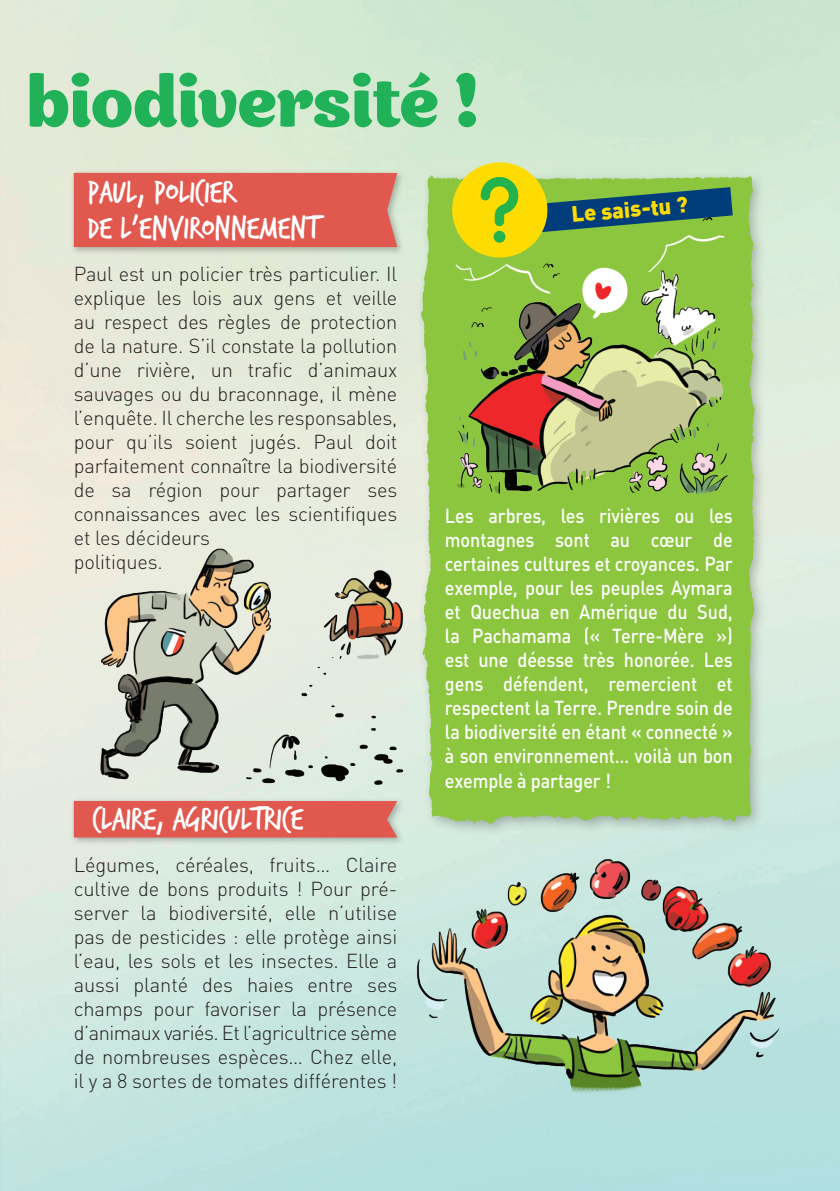
<style>
.page{position:relative;width:840px;height:1191px;background:#fff}
.page>*{position:absolute;margin:0;border:0;box-sizing:border-box;transform-origin:0 0}
.t1{font:700 70px "Appetite Pro";color:#21b259}
.TC{font:34px "Trash Hand";color:#fff}
.TC-2{font:900 22px "DIN";color:#ffdc01}
.TC-3{font:300 20px/24px "DIN";letter-spacing:-.01em;color:#231f20;text-align:justify}
.TC-4{font:500 20px/24px "DIN";letter-spacing:-.005em;color:#fff;text-align:justify;scale:.9 1}
</style>
<div class="page">
<div style="left:70px;top:797px;width:335px;height:49px;background:#231f20;opacity:.3"></div>
<div style="left:74px;top:805px;width:323px;height:32px;background:#e1584e"></div>
<div style="left:70px;top:169px;width:335px;height:86px;background:#231f20;opacity:.3"></div>
<div style="left:74px;top:173px;width:323px;height:74px;background:#e1584e"></div>
<img style="left:406px;top:155px;width:361px;height:680px">
<svg style="left:542px;top:187px;width:190px;height:30px;background:#276269"></svg>
<div style="left:452px;top:162px;width:95px;height:95px;background:#ffdc01;border-radius:50%"></div>
<svg style="left:480px;top:177px;width:39px;height:40px"></svg>
<img style="left:375px;top:844px;width:441px;height:265px">
<img style="left:69px;top:532px;width:348px;height:273px">
<img style="left:420px;top:217px;width:331px;height:292px">
<h1 class="t1" style="left:27px;top:59px;width:452px">biodiversité !</h1>
<p class="TC" style="left:87px;top:175px;width:148px">PAUL, POLICIER</p>
<p class="TC" style="left:87px;top:211px;width:233px">DE L’ENVIRONNEMENT</p>
<p class="TC-3" style="left:74px;top:262px;width:325px">Paul est un policier très particulier. Il explique les lois aux gens et veille au respect des règles de protection de la nature. S’il constate la pollution d’une rivière, un trafic d’animaux sauvages ou du braconnage, il mène l’enquête. Il cherche les responsables, pour qu’ils soient jugés. Paul doit parfaitement connaître la biodiversité de sa région pour partager ses connaissances avec les scientifiques et les décideurs</p>
<p class="TC-3" style="left:74px;top:550px;width:90px">politiques.</p>
<p class="TC" style="left:92px;top:802px;width:212px">CLAIRE, AGRICULTRICE</p>
<p class="TC-3" style="left:74px;top:853px;width:325px">Légumes, céréales, fruits… Claire cultive de bons produits ! Pour pré&shy;server la biodiversité, elle n’utilise pas de pesticides : elle protège ainsi l’eau, les sols et les insectes. Elle a aussi planté des haies entre ses champs pour favoriser la présence d’animaux variés. Et l’agricultrice sème de nombreuses espèces… Chez elle, il y a 8 sortes de tomates différentes !</p>
<p class="TC-2" style="left:569px;top:200px;width:118px;rotate:-5deg">Le sais-tu ?</p>
<p class="TC-4" style="left:444px;top:503px;width:321px">Les arbres, les rivières ou les montagnes sont au cœur de certaines cultures et croyances. Par exemple, pour les peuples Aymara et Quechua en Amérique du Sud, la Pachamama (« Terre-Mère ») est une déesse très honorée. Les gens défendent, remercient et respectent la Terre. Prendre soin de la biodiversité en étant « connecté » à son environnement… voilà un bon exemple à partager !</p>
</div>
